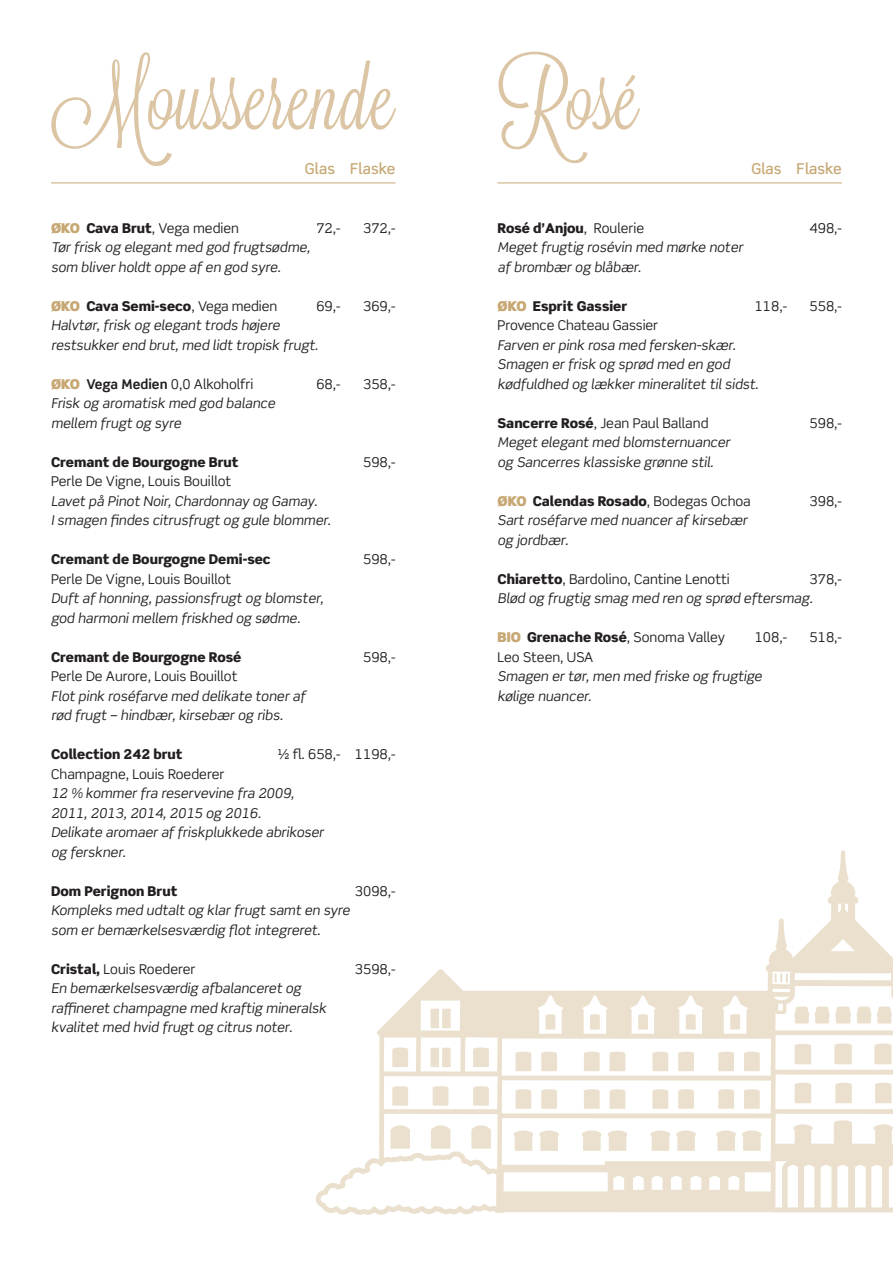
<style>
.page{position:relative;width:893px;height:1263px;background:#fff}
.page>*{position:absolute;margin:0;border:0;box-sizing:border-box;transform-origin:0 0}
.Overskrift{font:87px "Lavanderia";color:#dbc5a4}
.Vin_mellemrubrik_guld_pkt_10{font:500 15px "Scene Pro";color:#c7a874}
.Vinbeskrivelse{font:italic 13.5px/19.5px "Scene Pro";color:#231f20}
.Vinkort_med_glas{font:13.5px "Scene Pro";color:#231f20}
.Vinkort_med_glas-2{font:900 13.5px "Scene Pro";color:#231f20}
.Land_område{font:13.5px "Scene Pro";color:#231f20}
.Vinbeskrivelse-2{font:13.5px "Scene Pro";color:#231f20}
.s1{font-weight:900;color:#c7a874}
.s2{font-weight:900}
.s3{color:#c7a874}
.s4{font-weight:400}
.s5{font-weight:700}
</style>
<div class="page">
<svg style="left:316px;top:850px;width:577px;height:365px"></svg>
<hr style="left:51px;top:183px;width:344px;height:1px;background:#c7a874">
<hr style="left:497px;top:183px;width:345px;height:1px;background:#c7a874">
<p class="Overskrift" style="left:51px;top:48px;width:345px">Mousserende</p>
<p class="Vin_mellemrubrik_guld_pkt_10" style="left:305px;top:159px;width:92px">Glas Flaske</p>
<p class="Vinkort_med_glas" style="left:51px;top:219px;width:190px"><span class="s1">ØKO</span> <span class="s2">Cava Brut</span>, Vega medien</p>
<p class="Vinkort_med_glas" style="left:316px;top:219px;width:26px">72,-</p>
<p class="Vinkort_med_glas" style="left:363px;top:219px;width:34px">372,-</p>
<p class="Vinbeskrivelse" style="left:51px;top:237px;width:261px">Tør frisk og elegant med god frugtsødme, som bliver holdt oppe af en god syre.</p>
<p class="Vinkort_med_glas-2" style="left:51px;top:297px;width:228px"><span class="s3">ØKO</span> Cava Semi-seco<span class="s4">, Vega medien</span></p>
<p class="Vinkort_med_glas" style="left:316px;top:297px;width:26px">69,-</p>
<p class="Vinkort_med_glas" style="left:363px;top:297px;width:34px">369,-</p>
<p class="Vinbeskrivelse" style="left:51px;top:315px;width:269px">Halvtør, frisk og elegant trods højere restsukker end brut, med lidt tropisk frugt.</p>
<p class="Vinkort_med_glas" style="left:51px;top:375px;width:204px"><span class="s1">ØKO</span> <span class="s5">Vega Medien</span> 0,0 Alkoholfri</p>
<p class="Vinkort_med_glas" style="left:316px;top:375px;width:26px">68,-</p>
<p class="Vinkort_med_glas" style="left:363px;top:375px;width:34px">358,-</p>
<p class="Vinbeskrivelse" style="left:51px;top:393px;width:226px">Frisk og aromatisk med god balance mellem frugt og syre</p>
<p class="Vinkort_med_glas-2" style="left:51px;top:453px;width:189px">Cremant de Bourgogne Brut</p>
<p class="Vinkort_med_glas" style="left:363px;top:453px;width:34px">598,-</p>
<p class="Land_område" style="left:51px;top:473px;width:182px">Perle De Vigne, Louis Bouillot</p>
<p class="Vinbeskrivelse" style="left:51px;top:491px;width:281px">Lavet på Pinot Noir, Chardonnay og Gamay.<br>I smagen findes citrusfrugt og gule blommer.</p>
<p class="Vinkort_med_glas-2" style="left:51px;top:550px;width:221px">Cremant de Bourgogne Demi-sec</p>
<p class="Vinkort_med_glas" style="left:363px;top:551px;width:34px">598,-</p>
<p class="Land_område" style="left:51px;top:570px;width:182px">Perle De Vigne, Louis Bouillot</p>
<p class="Vinbeskrivelse" style="left:51px;top:588px;width:274px">Duft af honning, passionsfrugt og blomster, god harmoni mellem friskhed og sødme.</p>
<p class="Vinkort_med_glas-2" style="left:51px;top:648px;width:192px">Cremant de Bourgogne Rosé</p>
<p class="Vinkort_med_glas" style="left:363px;top:648px;width:34px">598,-</p>
<p class="Land_område" style="left:51px;top:668px;width:188px">Perle De Aurore, Louis Bouillot</p>
<p class="Vinbeskrivelse" style="left:51px;top:686px;width:256px">Flot pink roséfarve med delikate toner af rød frugt – hindbær, kirsebær og ribs.</p>
<p class="Vinkort_med_glas-2" style="left:51px;top:745px;width:133px">Collection 242 brut</p>
<p class="Vinkort_med_glas" style="left:278px;top:746px;width:119px">½ fl. 658,- 1198,-</p>
<p class="Land_område" style="left:51px;top:765px;width:175px">Champagne, Louis Roederer</p>
<p class="Vinbeskrivelse" style="left:51px;top:783px;width:245px">12 % kommer fra reservevine fra 2009,<br>2011, 2013, 2014, 2015 og 2016.</p>
<p class="Vinbeskrivelse" style="left:51px;top:822px;width:274px">Delikate aromaer af friskplukkede abrikoser og ferskner.</p>
<p class="Vinkort_med_glas-2" style="left:51px;top:882px;width:128px">Dom Perignon Brut</p>
<p class="Vinkort_med_glas" style="left:355px;top:882px;width:42px">3098,-</p>
<p class="Vinbeskrivelse" style="left:51px;top:900px;width:300px">Kompleks med udtalt og klar frugt samt en syre som er bemærkelsesværdig flot integreret.</p>
<p class="Vinkort_med_glas" style="left:51px;top:960px;width:146px"><span class="s2">Cristal,</span> Louis Roederer</p>
<p class="Vinkort_med_glas" style="left:355px;top:960px;width:42px">3598,-</p>
<p class="Vinbeskrivelse" style="left:51px;top:978px;width:277px">En bemærkelsesværdig afbalanceret og raffineret champagne med kraftig mineralsk kvalitet med hvid frugt og citrus noter.</p>
<p class="Overskrift" style="left:497px;top:48px;width:143px">Rosé</p>
<p class="Vin_mellemrubrik_guld_pkt_10" style="left:751px;top:159px;width:92px">Glas Flaske</p>
<p class="Vinkort_med_glas-2" style="left:497px;top:219px;width:148px">Rosé d’Anjou<span class="s4">, Roulerie</span></p>
<p class="Vinkort_med_glas" style="left:810px;top:219px;width:34px">498,-</p>
<p class="Vinbeskrivelse" style="left:497px;top:237px;width:247px">Meget frugtig rosévin med mørke noter af brombær og blåbær.</p>
<p class="Vinkort_med_glas-2" style="left:497px;top:297px;width:131px"><span class="s3">ØKO</span> Esprit Gassier</p>
<p class="Vinkort_med_glas" style="left:755px;top:297px;width:34px">118,-</p>
<p class="Vinkort_med_glas" style="left:810px;top:297px;width:34px">558,-</p>
<p class="Land_område" style="left:497px;top:317px;width:162px">Provence Chateau Gassier</p>
<p class="Vinbeskrivelse" style="left:497px;top:335px;width:240px">Farven er pink rosa med fersken-skær.</p>
<p class="Vinbeskrivelse" style="left:497px;top:354px;width:263px">Smagen er frisk og sprød med en god kødfuldhed og lækker mineralitet til sidst.</p>
<p class="Vinkort_med_glas" style="left:497px;top:414px;width:213px"><span class="s2">Sancerre Rosé</span>, Jean Paul Balland</p>
<p class="Vinkort_med_glas" style="left:810px;top:414px;width:34px">598,-</p>
<p class="Vinbeskrivelse" style="left:497px;top:432px;width:234px">Meget elegant med blomsternuancer og Sancerres klassiske grønne stil.</p>
<p class="Vinkort_med_glas-2" style="left:497px;top:492px;width:255px"><span class="s3">ØKO</span> Calendas Rosado<span class="s4">, Bodegas Ochoa</span></p>
<p class="Vinkort_med_glas" style="left:810px;top:492px;width:34px">398,-</p>
<p class="Vinbeskrivelse" style="left:497px;top:510px;width:252px">Sart roséfarve med nuancer af kirsebær og jordbær.</p>
<p class="Vinkort_med_glas" style="left:497px;top:570px;width:234px"><span class="s2">Chiaretto</span>, Bardolino, Cantine Lenotti</p>
<p class="Vinkort_med_glas" style="left:810px;top:570px;width:34px">378,-</p>
<p class="Vinbeskrivelse" style="left:497px;top:588px;width:317px">Blød og frugtig smag med ren og sprød eftersmag.</p>
<p class="Vinkort_med_glas" style="left:497px;top:629px;width:229px"><span class="s1">BIO</span> <span class="s2">Grenache Rosé</span>, Sonoma Valley</p>
<p class="Vinkort_med_glas" style="left:755px;top:629px;width:34px">108,-</p>
<p class="Vinkort_med_glas" style="left:810px;top:629px;width:34px">518,-</p>
<p class="Vinbeskrivelse-2" style="left:497px;top:648px;width:97px">Leo Steen, USA</p>
<p class="Vinbeskrivelse" style="left:497px;top:666px;width:266px">Smagen er tør, men med friske og frugtige kølige nuancer.</p>
</div>
